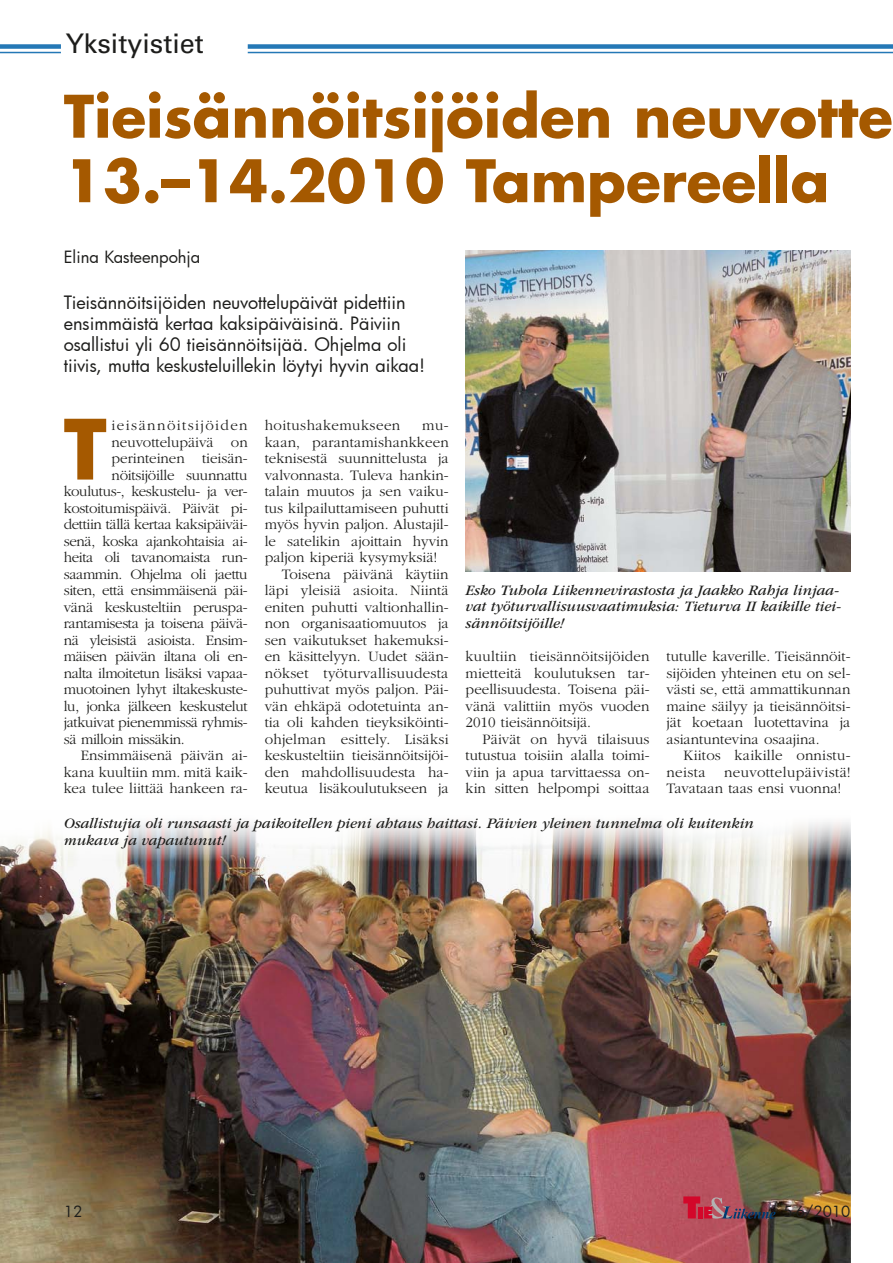
<style>
.page{position:relative;width:893px;height:1263px;background:#fff}
.page>*{position:absolute;margin:0;border:0;box-sizing:border-box;transform-origin:0 0}
.t1{font:700 80.7px "Futura Std";color:#a55900}
.t2{font:700 57px/64.5px "Futura Std";color:#a55900}
.t3{font:27px "Univers LT Std";color:#1d1d1b}
.t4{font:18px/21px "Futura";color:#1d1d1b}
.t5{font:16.5px "Futura";letter-spacing:-.005em;color:#1d1d1b}
.t6{font:300 15px/16.5px "ITC Garamond Std";color:#1d1d1b;text-align:justify}
.t7{font:300 15px "ITC Garamond Std";letter-spacing:-.025em;color:#1d1d1b}
.t8{font:italic 15px/16.5px "ITC Garamond Std";color:#1d1d1b}
.t9{font:300 15px "ITC Garamond Std";letter-spacing:-.02em;color:#1d1d1b}
.t10{font:300 15px "ITC Garamond Std";letter-spacing:.095em;color:#1d1d1b}
.t11{font:300 15px "ITC Garamond Std";letter-spacing:.03em;color:#1d1d1b}
.t12{font:15px "Futura";color:#1d1d1b}
</style>
<div class="page">
<svg style="left:0;top:51px;width:893px;height:1px"></svg>
<div style="left:0;top:44px;width:893px;height:5px;background:#2478b6"></div>
<hr style="left:0;top:52px;width:893px;height:1px;background:#2478b6">
<img style="left:0;top:822px;width:850px;height:441px">
<img style="left:466px;top:251px;width:384px;height:320px">
<div style="left:62px;top:32px;width:185px;height:33px;background:#fff"></div>
<svg style="left:683px;top:1196px;width:93px;height:23px;background:#904653"></svg>
<h3 class="t3" style="left:66px;top:27px;width:140px">Yksityistiet</h3>
<h2 class="t2" style="left:64px;top:83px;width:831px">Tieisännöitsijöiden neuvotte<br>13.–14.2010 Tampereella</h2>
<p class="t5" style="left:64px;top:246px;width:138px">Elina Kasteenpohja</p>
<p class="t4" style="left:64px;top:291px;width:363px">Tieisännöitsijöiden neuvottelupäivät pidettiin ensimmäistä kertaa kaksipäiväisinä. Päiviin osallistui yli 60 tieisännöitsijää. Ohjelma oli tiivis, mutta keskusteluillekin löytyi hyvin aikaa!</p>
<h1 class="t1" style="left:64px;top:396px;width:44px">T</h1>
<p class="t10" style="left:112px;top:417px;width:138px">ieisännöitsijöiden</p>
<p class="t6" style="left:112px;top:434px;width:138px">neuvottelupäivä on</p>
<p class="t6" style="left:112px;top:450px;width:138px">perinteinen tieisän-</p>
<p class="t6" style="left:112px;top:467px;width:137px">nöitsijöille suunnattu</p>
<p class="t7" style="left:64px;top:483px;width:185px">koulutus-, keskustelu- ja ver-</p>
<p class="t9" style="left:64px;top:500px;width:185px">kostoitumispäivä. Päivät pi-</p>
<p class="t7" style="left:64px;top:516px;width:185px">dettiin tällä kertaa kaksipäiväi-</p>
<p class="t7" style="left:64px;top:533px;width:185px">senä, koska ajankohtaisia ai-</p>
<p class="t7" style="left:64px;top:549px;width:185px">heita oli tavanomaista run-</p>
<p class="t7" style="left:64px;top:566px;width:185px">saammin. Ohjelma oli jaettu</p>
<p class="t7" style="left:64px;top:582px;width:185px">siten, että ensimmäisenä päi-</p>
<p class="t6" style="left:64px;top:599px;width:185px">vänä keskusteltiin peruspa-</p>
<p class="t7" style="left:64px;top:615px;width:185px">rantamisesta ja toisena päivä-</p>
<p class="t7" style="left:64px;top:632px;width:185px">nä yleisistä asioista. Ensim-</p>
<p class="t7" style="left:64px;top:648px;width:185px">mäisen päivän iltana oli en-</p>
<p class="t7" style="left:64px;top:665px;width:185px">nalta ilmoitetun lisäksi vapaa-</p>
<p class="t7" style="left:64px;top:681px;width:185px">muotoinen lyhyt iltakeskuste-</p>
<p class="t7" style="left:64px;top:698px;width:185px">lu, jonka jälkeen keskustelut</p>
<p class="t7" style="left:64px;top:714px;width:185px">jatkuivat pienemmissä ryhmis-</p>
<p class="t7" style="left:64px;top:731px;width:123px">sä milloin missäkin.</p>
<p class="t6" style="left:81px;top:747px;width:168px">Ensimmäisenä päivän ai-</p>
<p class="t6" style="left:64px;top:764px;width:185px">kana kuultiin mm. mitä kaik-</p>
<p class="t6" style="left:64px;top:780px;width:185px">kea tulee liittää hankeen ra-</p>
<p class="t11" style="left:265px;top:417px;width:137px">hoitushakemukseen</p>
<p class="t6" style="left:422px;top:417px;width:28px">mu-</p>
<p class="t6" style="left:265px;top:434px;width:186px">kaan, parantamishankkeen</p>
<p class="t6" style="left:265px;top:450px;width:185px">teknisestä suunnittelusta ja</p>
<p class="t6" style="left:265px;top:467px;width:185px">valvonnasta. Tuleva hankin-</p>
<p class="t6" style="left:265px;top:483px;width:185px">talain muutos ja sen vaiku-</p>
<p class="t6" style="left:265px;top:500px;width:185px">tus kilpailuttamiseen puhutti</p>
<p class="t6" style="left:265px;top:516px;width:185px">myös hyvin paljon. Alustajil-</p>
<p class="t6" style="left:265px;top:533px;width:185px">le satelikin ajoittain hyvin</p>
<p class="t6" style="left:265px;top:549px;width:174px">paljon kiperiä kysymyksiä!</p>
<p class="t6" style="left:282px;top:566px;width:168px">Toisena päivänä käytiin</p>
<p class="t6" style="left:265px;top:582px;width:186px">läpi yleisiä asioita. Niintä</p>
<p class="t6" style="left:265px;top:599px;width:185px">eniten puhutti valtionhallin-</p>
<p class="t6" style="left:265px;top:615px;width:185px">non organisaatiomuutos ja</p>
<p class="t6" style="left:265px;top:632px;width:185px">sen vaikutukset hakemuksi-</p>
<p class="t6" style="left:265px;top:648px;width:185px">en käsittelyyn. Uudet sään-</p>
<p class="t6" style="left:265px;top:665px;width:185px">nökset työturvallisuudesta</p>
<p class="t6" style="left:265px;top:681px;width:185px">puhuttivat myös paljon. Päi-</p>
<p class="t6" style="left:265px;top:698px;width:185px">vän ehkäpä odotetuinta an-</p>
<p class="t6" style="left:265px;top:714px;width:185px">tia oli kahden tieyksiköinti-</p>
<p class="t6" style="left:265px;top:731px;width:185px">ohjelman esittely. Lisäksi</p>
<p class="t6" style="left:265px;top:747px;width:185px">keskusteltiin tieisännöitsijöi-</p>
<p class="t6" style="left:265px;top:764px;width:185px">den mahdollisuudesta ha-</p>
<p class="t6" style="left:265px;top:780px;width:185px">keutua lisäkoulutukseen ja</p>
<p class="t8" style="left:466px;top:582px;width:377px">Esko Tuhola Liikennevirastosta ja Jaakko Rahja linjaa&shy;vat työturvallisuusvaatimuksia: Tieturva II kaikille tiei&shy;sännöitsijöille!</p>
<p class="t6" style="left:466px;top:648px;width:186px">kuultiin tieisännöitsijöiden mietteitä koulutuksen tar&shy;peellisuudesta. Toisena päi&shy;vänä valittiin myös vuoden 2010 tieisännöitsijä.</p>
<p class="t6" style="left:466px;top:731px;width:185px;text-indent:17px">Päivät on hyvä tilaisuus tutustua toisiin alalla toimi&shy;viin ja apua tarvittaessa on&shy;kin sitten helpompi soittaa</p>
<p class="t6" style="left:666px;top:648px;width:185px">tutulle kaverille. Tieisännöit&shy;sijöiden yhteinen etu on sel&shy;västi se, että ammattikunnan maine säilyy ja tieisännöitsi&shy;jät koetaan luotettavina ja asiantuntevina osaajina.</p>
<p class="t6" style="left:666px;top:747px;width:185px;text-indent:17px">Kiitos kaikille onnistu&shy;neista neuvottelupäivistä!<br>Tavataan taas ensi vuonna!</p>
<p class="t8" style="left:64px;top:815px;width:691px">Osallistujia oli runsaasti ja paikoitellen pieni ahtaus haittasi. Päivien yleinen tunnelma oli kuitenkin mukava ja vapautunut!</p>
<p class="t12" style="left:64px;top:1201px;width:20px">12</p>
<p class="t12" style="left:783px;top:1201px;width:69px">5-6/2010</p>
</div>
